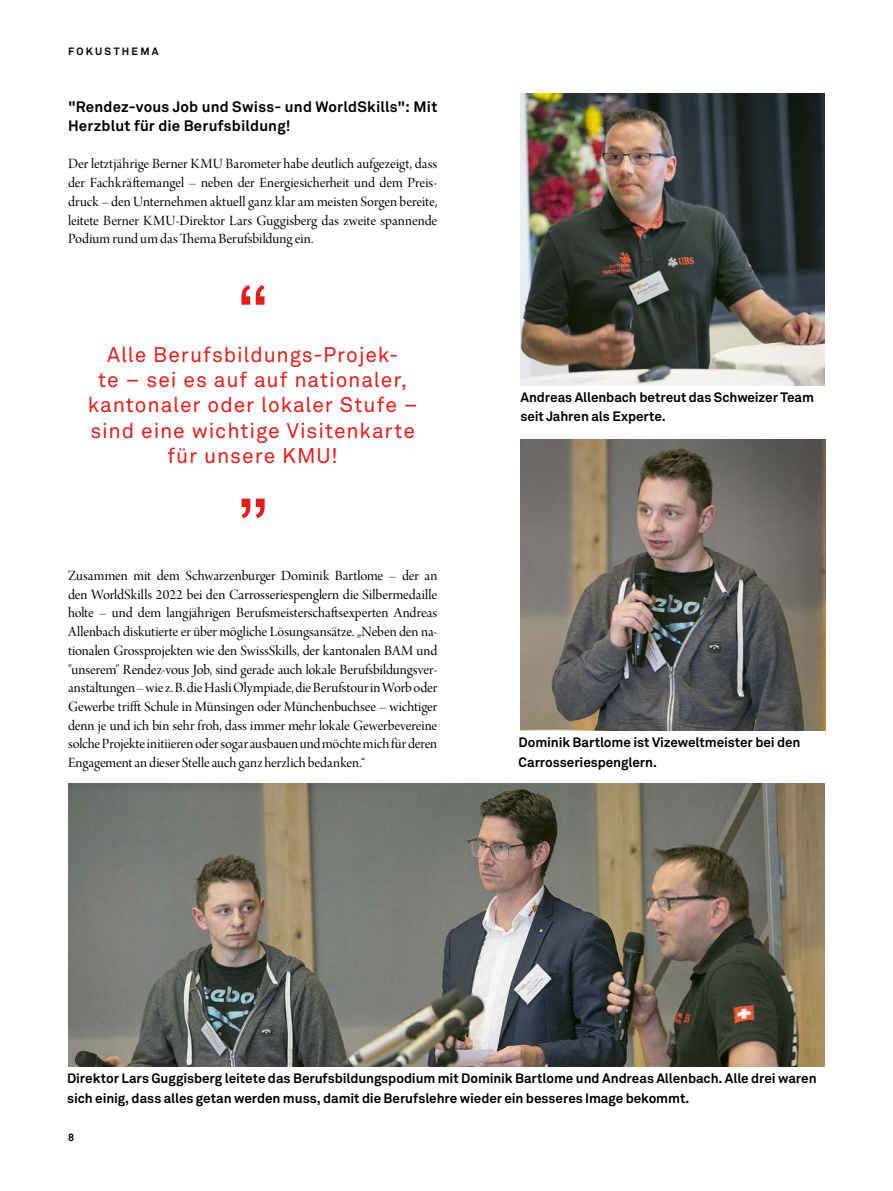
<style>
.page{position:relative;width:893px;height:1191px;background:#fff}
.page>*{position:absolute;margin:0;border:0;box-sizing:border-box;transform-origin:0 0}
.t1{font:72px "Akkurat";color:#e81d1a}
.t2{font:21px/25.2px "Akkurat";letter-spacing:.04em;color:#e81d1a;text-align:center}
.t3{font:15px/18.8px "Arno Pro Display";letter-spacing:-.005em;color:#000;text-align:justify}
.t4{font:700 15px/18.8px "Akkurat";letter-spacing:.015em;color:#000}
.t5{font:700 13.5px/19.8px "Akkurat";letter-spacing:-.005em;color:#000}
.t6{font:700 10.5px "Akkurat";letter-spacing:.22em;color:#000}
</style>
<div class="page">
<img style="left:68px;top:783px;width:757px;height:283px">
<img style="left:520px;top:94px;width:305px;height:292px">
<img style="left:520px;top:439px;width:305px;height:291px">
<p class="t6" style="left:68px;top:45px;width:92px">FOKUSTHEMA</p>
<p class="t4" style="left:68px;top:98px;width:371px">"Rendez-vous Job und Swiss- und WorldSkills": Mit<br>Herzblut für die Berufsbildung!</p>
<p class="t3" style="left:68px;top:155px;width:371px">Der letztjährige Berner KMU Barometer habe deutlich aufgezeigt, dass der Fachkräftemangel – neben der Energiesicherheit und dem Preis&shy;druck – den Unternehmen aktuell ganz klar am meisten Sorgen bereite, leitete Berner KMU-Direktor Lars Guggisberg das zweite spannende Podium rund um das Thema Berufsbildung ein.</p>
<h1 class="t1" style="left:236px;top:269px;width:35px">“</h1>
<h2 class="t2" style="left:88px;top:342px;width:331px">Alle Berufsbildungs-Projek-<br>te – sei es auf auf nationaler, kantonaler oder lokaler Stufe – sind eine wichtige Visitenkarte für unsere KMU!</h2>
<h1 class="t1" style="left:236px;top:482px;width:35px">”</h1>
<p class="t3" style="left:68px;top:567px;width:371px">Zusammen mit dem Schwarzenburger Dominik Bartlome – der an den WorldSkills 2022 bei den Carrosseriespenglern die Silbermedaille holte – und dem langjährigen Berufsmeisterschaftsexperten Andreas Allenbach diskutierte er über mögliche Lösungsansätze. „Neben den na&shy;tionalen Grossprojekten wie den SwissSkills, der kantonalen BAM und "unserem" Rendez-vous Job, sind gerade auch lokale Berufsbildungsver&shy;anstaltungen – wie z. B. die Hasli Olympiade, die Berufstour in Worb oder Gewerbe trifft Schule in Münsingen oder Münchenbuchsee – wichtiger denn je und ich bin sehr froh, dass immer mehr lokale Gewerbevereine solche Projekte initiieren oder sogar ausbauen und möchte mich für deren Engagement an dieser Stelle auch ganz herzlich bedanken.“</p>
<p class="t5" style="left:520px;top:387px;width:295px">Andreas Allenbach betreut das Schweizer Team seit Jahren als Experte.</p>
<p class="t5" style="left:519px;top:732px;width:283px">Dominik Bartlome ist Vizeweltmeister bei den<br>Carrosseriespenglern.</p>
<p class="t5" style="left:67px;top:1068px;width:751px">Direktor Lars Guggisberg leitete das Berufsbildungspodium mit Dominik Bartlome und Andreas Allenbach. Alle drei waren sich einig, dass alles getan werden muss, damit die Berufslehre wieder ein besseres Image bekommt.</p>
<p class="t6" style="left:68px;top:1130px;width:7px">8</p>
</div>
